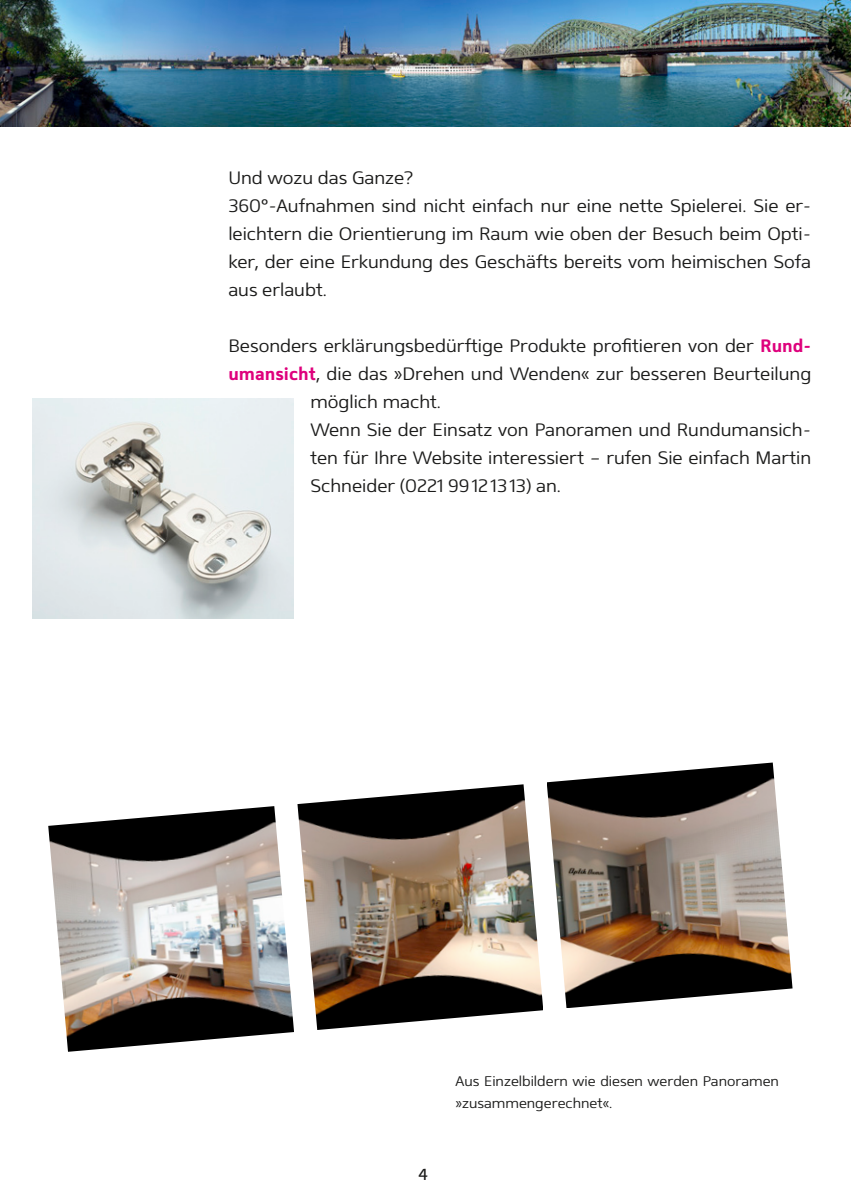
<style>
.page{position:relative;width:851px;height:1202px;background:#fff}
.page>*{position:absolute;margin:0;border:0;box-sizing:border-box;transform-origin:0 0}
.Copy{font:300 18px/28px "Mentone";color:#1b1b1a;text-align:justify}
.t1{font:16px "Mentone";color:#1b1b1a}
.Bildunterschrift{font:300 14px/22px "Mentone";color:#1b1b1a}
.s1{font-weight:700;color:#de007c}
</style>
<div class="page">
<img style="left:33px;top:399px;width:260px;height:220px">
<img style="left:0;top:0;width:850px;height:126px">
<img style="left:547px;top:762px;width:245px;height:246px">
<img style="left:48px;top:806px;width:246px;height:246px">
<img style="left:297px;top:784px;width:246px;height:246px">
<p class="Copy" style="left:228px;top:163px;width:186px">Und wozu das Ganze?</p>
<p class="Copy" style="left:228px;top:191px;width:584px">360°-Aufnahmen sind nicht einfach nur eine nette Spielerei. Sie er&shy;leichtern die Orientierung im Raum wie oben der Besuch beim Opti&shy;ker, der eine Erkundung des Geschäfts bereits vom heimischen Sofa aus erlaubt.</p>
<p class="Copy" style="left:228px;top:332px;width:584px">Besonders erklärungsbedürftige Produkte profitieren von der <span class="s1">Rund-</span></p>
<p class="Copy" style="left:228px;top:360px;width:584px"><span class="s1">umansicht</span>, die das »Drehen und Wenden« zur besseren Beurteilung</p>
<p class="Copy" style="left:310px;top:388px;width:132px">möglich macht.</p>
<p class="Copy" style="left:310px;top:416px;width:502px">Wenn Sie der Einsatz von Panoramen und Rundumansich&shy;ten für Ihre Website interessiert – rufen Sie einfach Martin Schneider (0221 99121313) an.</p>
<p class="t1" style="left:418px;top:1165px;width:11px">4</p>
<p class="Bildunterschrift" style="left:455px;top:1070px;width:325px">Aus Einzelbildern wie diesen werden Panoramen »zusammengerechnet«.</p>
</div>
